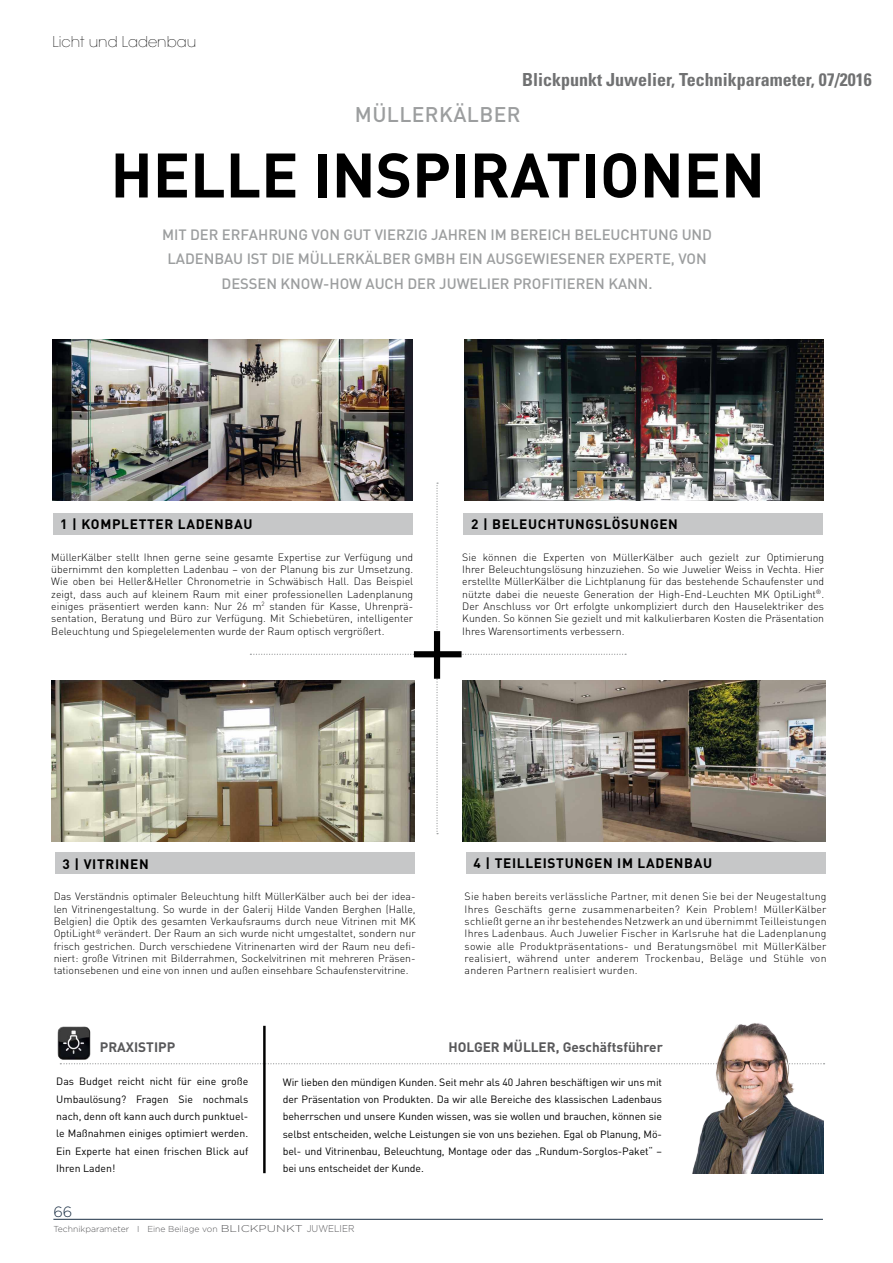
<style>
.page{position:relative;width:893px;height:1263px;background:#fff}
.page>*{position:absolute;margin:0;border:0;box-sizing:border-box;transform-origin:0 0}
.t1{font:700 61.8px "DIN Pro";color:#000}
.t2{font:500 21px "DIN Pro";letter-spacing:.02em;color:#9c9e9f}
.t3{font:700 condensed 18px "Univers LT Std";color:#707172}
.t4{font:500 14.85px/24.8px "DIN Pro";letter-spacing:-.005em;color:#9c9e9f;text-align:center}
.t5{font:200 14.85px "Avant Garde LT";color:#000}
.t6{font:300 14.85px "Gotham HTF";color:#1b2f44}
.t7{font:700 13.65px "DIN Pro";letter-spacing:.05em;color:#000}
.t8{font:700 13.65px "DIN Pro";color:#58585a}
.t9{font:300 10.5px/12.3px "DIN Pro";color:#000;text-align:justify}
.t10{font:10.5px/17.2px "DIN Pro";letter-spacing:-.01em;color:#000;text-align:justify}
.t11{font:300 8.7px "Gotham HTF";color:#58585a}
.s1{font-size:9.9px}
</style>
<div class="page">
<hr style="left:53px;top:1219px;width:770px;height:1px;background:#1b2f44">
<svg style="left:250px;top:483px;width:376px;height:351px"></svg>
<svg style="left:98px;top:1063px;width:593px;height:1px"></svg>
<img style="left:57px;top:1026px;width:41px;height:39px">
<div style="left:414px;top:651px;width:48px;height:6px;background:#000"></div>
<div style="left:434px;top:631px;width:6px;height:48px;background:#000"></div>
<img style="left:53px;top:340px;width:359px;height:161px">
<img style="left:51px;top:680px;width:364px;height:161px">
<img style="left:465px;top:340px;width:358px;height:161px">
<img style="left:462px;top:680px;width:363px;height:161px">
<div style="left:53px;top:513px;width:359px;height:21px;background:#c6c7c8"></div>
<div style="left:55px;top:853px;width:360px;height:21px;background:#c6c7c8"></div>
<div style="left:463px;top:513px;width:360px;height:21px;background:#c6c7c8"></div>
<div style="left:466px;top:853px;width:360px;height:21px;background:#c6c7c8"></div>
<hr style="left:263px;top:1026px;width:3px;height:147px;background:#000">
<img style="left:692px;top:1023px;width:132px;height:150px">
<h3 class="t5" style="left:53px;top:32px;width:145px">Licht und Ladenbau</h3>
<h3 class="t3" style="left:522px;top:69px;width:351px">Blickpunkt Juwelier, Technikparameter, 07/2016</h3>
<h2 class="t2" style="left:355px;top:101px;width:167px">MÜLLERKÄLBER</h2>
<h1 class="t1" style="left:110px;top:134px;width:656px">HELLE INSPIRATIONEN</h1>
<h3 class="t4" style="left:162px;top:221px;width:551px">MIT DER ERFAHRUNG VON GUT VIERZIG JAHREN IM BEREICH BELEUCHTUNG UND<br>LADENBAU IST DIE MÜLLERKÄLBER GMBH EIN AUSGEWIESENER EXPERTE, VON<br>DESSEN KNOW-HOW AUCH DER JUWELIER PROFITIEREN KANN.</h3>
<h3 class="t7" style="left:60px;top:515px;width:194px">1 | KOMPLETTER LADENBAU</h3>
<p class="t9" style="left:51px;top:550px;width:363px">MüllerKälber stellt Ihnen gerne seine gesamte Expertise zur Verfügung und übernimmt den kompletten Ladenbau – von der Planung bis zur Umsetzung.<br>Wie oben bei Heller&amp;Heller Chronometrie in Schwäbisch Hall. Das Beispiel zeigt, dass auch auf kleinem Raum mit einer professionellen Ladenplanung einiges präsentiert werden kann: Nur 26 m<sup>2</sup> standen für Kasse, Uhrenprä&shy;sentation, Beratung und Büro zur Verfügung. Mit Schiebetüren, intelligenter Beleuchtung und Spiegelelementen wurde der Raum optisch vergrößert.</p>
<h3 class="t7" style="left:471px;top:515px;width:208px">2 | BELEUCHTUNGSLÖSUNGEN</h3>
<p class="t9" style="left:462px;top:550px;width:363px">Sie können die Experten von MüllerKälber auch gezielt zur Optimierung Ihrer Beleuchtungslösung hinzuziehen. So wie Juwelier Weiss in Vechta. Hier erstellte MüllerKälber die Lichtplanung für das bestehende Schaufenster und nützte dabei die neueste Generation der High-End-Leuchten MK OptiLight<sup>®</sup>.<br>Der Anschluss vor Ort erfolgte unkompliziert durch den Hauselektriker des Kunden. So können Sie gezielt und mit kalkulierbaren Kosten die Präsentation Ihres Warensortiments verbessern.</p>
<h3 class="t7" style="left:63px;top:854px;width:88px">3 | VITRINEN</h3>
<p class="t9" style="left:54px;top:890px;width:363px">Das Verständnis optimaler Beleuchtung hilft MüllerKälber auch bei der idea&shy;len Vitrinengestaltung. So wurde in der Galerij Hilde Vanden Berghen (Halle, Belgien) die Optik des gesamten Verkaufsraums durch neue Vitrinen mit MK OptiLight<sup>®</sup> verändert. Der Raum an sich wurde nicht umgestaltet, sondern nur frisch gestrichen. Durch verschiedene Vitrinenarten wird der Raum neu defi&shy;niert: große Vitrinen mit Bilderrahmen, Sockelvitrinen mit mehreren Präsen&shy;tationsebenen und eine von innen und außen einsehbare Schaufenstervitrine.</p>
<h3 class="t7" style="left:473px;top:854px;width:240px">4 | TEILLEISTUNGEN IM LADENBAU</h3>
<p class="t9" style="left:465px;top:890px;width:363px">Sie haben bereits verlässliche Partner, mit denen Sie bei der Neugestaltung Ihres Geschäfts gerne zusammenarbeiten? Kein Problem! MüllerKälber schließt gerne an ihr bestehendes Netzwerk an und übernimmt Teilleistungen Ihres Ladenbaus. Auch Juwelier Fischer in Karlsruhe hat die Ladenplanung sowie alle Produktpräsentations- und Beratungsmöbel mit MüllerKälber realisiert, während unter anderem Trockenbau, Beläge und Stühle von anderen Partnern realisiert wurden.</p>
<h3 class="t8" style="left:100px;top:1038px;width:77px">PRAXISTIPP</h3>
<p class="t10" style="left:56px;top:1073px;width:193px">Das Budget reicht nicht für eine große Umbaulösung? Fragen Sie nochmals nach, denn oft kann auch durch punktuel&shy;le Maßnahmen einiges optimiert werden.<br>Ein Experte hat einen frischen Blick auf Ihren Laden!</p>
<h3 class="t8" style="left:448px;top:1038px;width:216px">HOLGER MÜLLER, Geschäftsführer</h3>
<p class="t10" style="left:283px;top:1073px;width:381px">Wir lieben den mündigen Kunden. Seit mehr als 40 Jahren beschäftigen wir uns mit der Präsentation von Produkten. Da wir alle Bereiche des klassischen Ladenbaus beherrschen und unsere Kunden wissen, was sie wollen und brauchen, können sie selbst entscheiden, welche Leistungen sie von uns beziehen. Egal ob Planung, Mö&shy;bel- und Vitrinenbau, Beleuchtung, Montage oder das „Rundum-Sorglos-Paket“ – bei uns entscheidet der Kunde.</p>
<h3 class="t6" style="left:53px;top:1204px;width:21px">66</h3>
<p class="t11" style="left:53px;top:1224px;width:303px">Technikparameter I Eine Beilage von <span class="s1">BLICKPUNKT JUWELIER</span></p>
</div>
